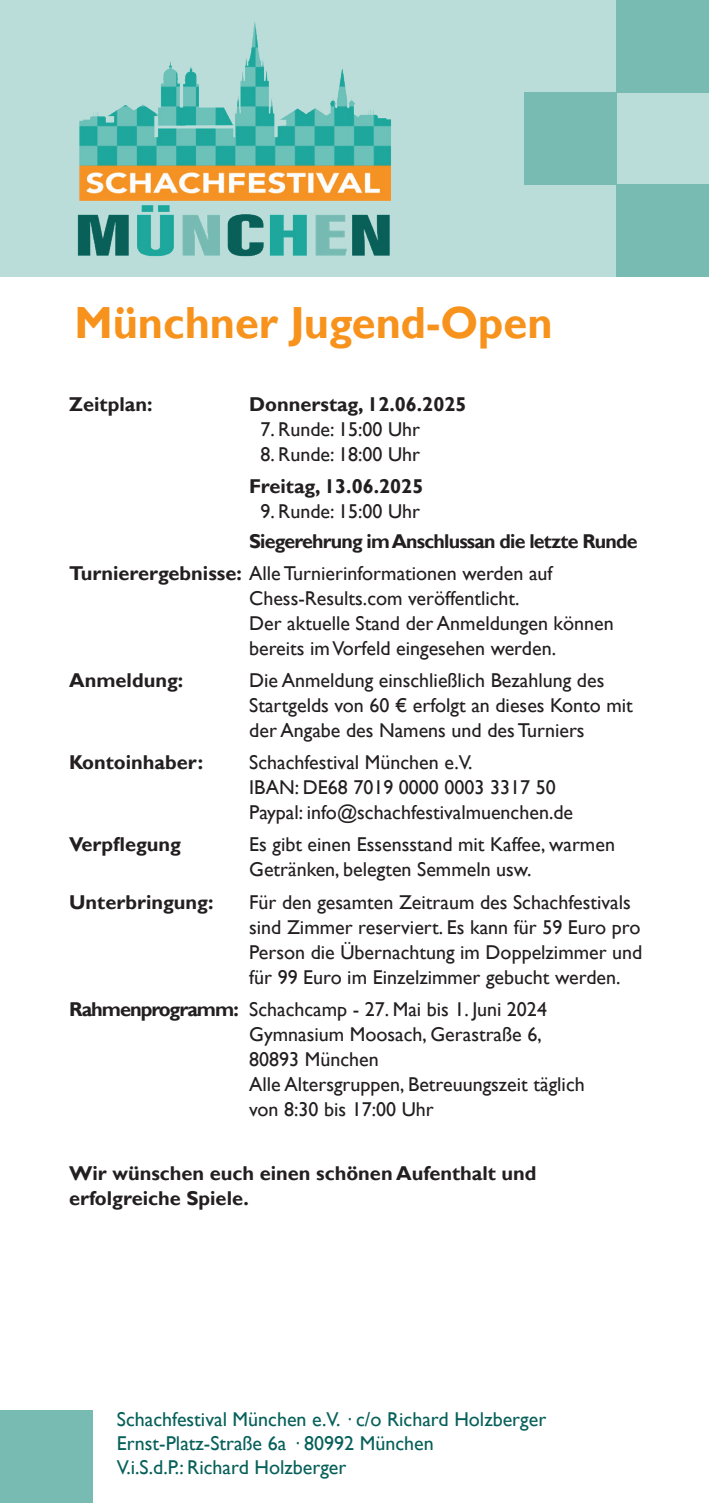
<style>
.page{position:relative;width:709px;height:1503px;background:#fff}
.page>*{position:absolute;margin:0;border:0;box-sizing:border-box;transform-origin:0 0}
.t1{font:700 45px "Gill Sans";color:#f7931d;scale:.96 1}
.t2{font:20px/25px "Gill Sans";color:#231f20}
.t3{font:700 20px/25px "Gill Sans";color:#231f20}
.t4{font:20px/24px "Gill Sans";color:#066059}
.t5{font:700 20px/32px "Gill Sans";letter-spacing:-.04em;color:#231f20}
.s1{font-weight:400}
.s2{font-weight:700}
</style>
<div class="page">
<div style="left:0;top:0;width:709px;height:276px;background:#bbddd9"></div>
<img style="left:77px;top:22px;width:315px;height:235px">
<div style="left:0;top:1410px;width:92px;height:92px;background:#77bbb3"></div>
<div style="left:617px;top:0;width:92px;height:92px;background:#77bbb3"></div>
<div style="left:524px;top:92px;width:93px;height:92px;background:#77bbb3"></div>
<div style="left:617px;top:184px;width:92px;height:92px;background:#77bbb3"></div>
<h1 class="t1" style="left:74px;top:295px;width:499px">Münchner Jugend-Open</h1>
<p class="t3" style="left:69px;top:392px;width:85px">Zeitplan:</p>
<p class="t3" style="left:249px;top:392px;width:219px">Donnerstag, 12.06.2025</p>
<p class="t2" style="left:260px;top:417px;width:161px">7. Runde: 15:00 Uhr</p>
<p class="t2" style="left:260px;top:442px;width:161px">8. Runde: 18:00 Uhr</p>
<p class="t3" style="left:249px;top:474px;width:176px">Freitag, 13.06.2025</p>
<p class="t2" style="left:260px;top:499px;width:161px">9. Runde: 15:00 Uhr</p>
<p class="t5" style="left:69px;top:526px;width:570px;text-indent:180px">Siegerehrung im Anschlussan die letzte Runde<br>Turnierergebnisse: <span class="s1">Alle Turnierinformationen werden auf</span></p>
<p class="t2" style="left:249px;top:586px;width:366px">Chess-Results.com veröffentlicht.<br>Der aktuelle Stand der Anmeldungen können bereits im Vorfeld eingesehen werden.</p>
<p class="t3" style="left:69px;top:668px;width:116px">Anmeldung:</p>
<p class="t2" style="left:249px;top:668px;width:385px">Die Anmeldung einschließlich Bezahlung des<br>Startgelds von 60 € erfolgt an dieses Konto mit der Angabe des Namens und des Turniers</p>
<p class="t3" style="left:69px;top:750px;width:135px">Kontoinhaber:</p>
<p class="t2" style="left:249px;top:750px;width:325px">Schachfestival München e.V.<br>IBAN: DE68 7019 0000 0003 3317 50<br>Paypal: info@schachfestivalmuenchen.de</p>
<p class="t3" style="left:69px;top:832px;width:113px">Verpflegung</p>
<p class="t2" style="left:249px;top:832px;width:367px">Es gibt einen Essensstand mit Kaffee, warmen<br>Getränken, belegten Semmeln usw.</p>
<p class="t3" style="left:69px;top:889px;width:146px">Unterbringung:</p>
<p class="t2" style="left:249px;top:889px;width:395px">Für den gesamten Zeitraum des Schachfestivals sind Zimmer reserviert. Es kann für 59 Euro pro Person die Übernachtung im Doppelzimmer und für 99 Euro im Einzelzimmer gebucht werden.</p>
<p class="t2" style="left:249px;top:996px;width:337px;text-indent:-180px"><span class="s2">Rahmenprogramm:</span> Schachcamp - 27. Mai bis 1. Juni 2024<br>Gymnasium Moosach, Gerastraße 6, 80893 München<br>Alle Altersgruppen, Betreuungszeit täglich von 8:30 bis 17:00 Uhr</p>
<p class="t3" style="left:69px;top:1161px;width:469px">Wir wünschen euch einen schönen Aufenthalt und erfolgreiche Spiele.</p>
<p class="t4" style="left:117px;top:1407px;width:431px">Schachfestival München e.V. · c/o Richard Holzberger<br>Ernst-Platz-Straße 6a · 80992 München<br>V.i.S.d.P.: Richard Holzberger</p>
</div>
